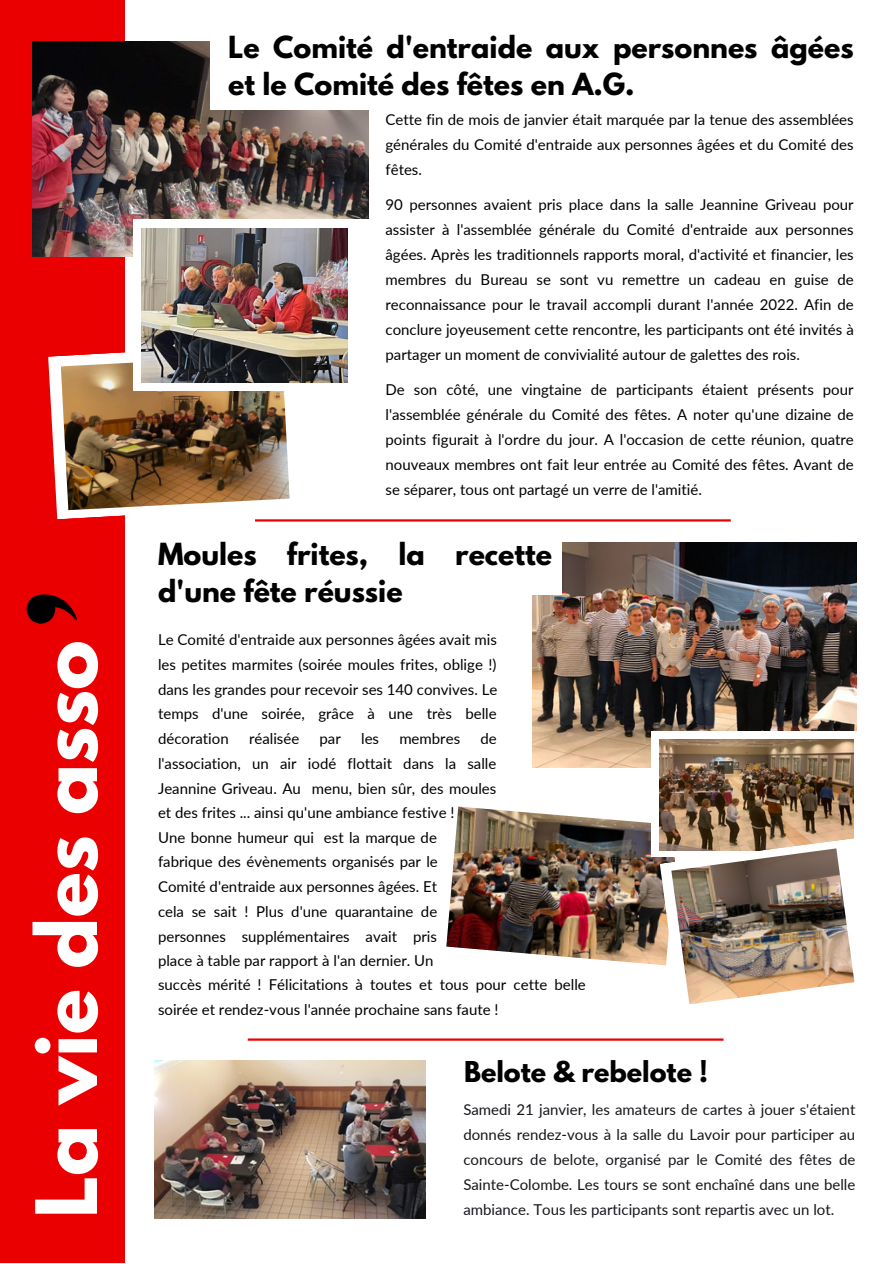
<style>
.page{position:relative;width:893px;height:1264px;background:#fff}
.page>*{position:absolute;margin:0;border:0;box-sizing:border-box;transform-origin:0 0}
.t1{font:700 75px "League Spartan";color:#fff}
.t2{font:700 27px/37px "League Spartan";color:#000}
.t3{font:700 25.5px "League Spartan";color:#000}
.t4{font:15px/25px "Lato";color:#000;text-align:justify}
.t5{font:15px/25px "Lato";color:#14161a;text-align:justify}
</style>
<div class="page">
<div style="left:0;top:0;width:125px;height:1262px;background:#ea0000"></div>
<svg style="left:27px;top:594px;width:50px;height:29px"></svg>
<img style="left:32px;top:42px;width:337px;height:214px">
<div style="left:210px;top:31px;width:199px;height:79px;background:#fff"></div>
<hr style="left:255px;top:519px;width:475px;height:2px;background:#ea0000">
<svg style="left:48px;top:352px;width:77px;height:167px"></svg>
<img style="left:61px;top:355px;width:228px;height:155px">
<div style="left:134px;top:220px;width:254px;height:171px;background:#fff"></div>
<img style="left:532px;top:543px;width:324px;height:224px">
<hr style="left:248px;top:1038px;width:475px;height:2px;background:#ea0000">
<img style="left:154px;top:1060px;width:271px;height:158px">
<img style="left:446px;top:806px;width:213px;height:159px">
<div style="left:652px;top:731px;width:211px;height:126px;background:#fff"></div>
<div style="left:409px;top:540px;width:153px;height:54px;background:#fff"></div>
<img style="left:141px;top:229px;width:206px;height:154px">
<img style="left:659px;top:739px;width:194px;height:98px">
<svg style="left:659px;top:837px;width:196px;height:167px"></svg>
<img style="left:671px;top:848px;width:183px;height:155px">
<h2 class="t2" style="left:228px;top:32px;width:627px">Le Comité d'entraide aux personnes âgées et le Comité des fêtes en A.G.</h2>
<p class="t4" style="left:385px;top:106px;width:469px">Cette fin de mois de janvier était marquée par la tenue des assemblées générales du Comité d'entraide aux personnes âgées et du Comité des fêtes.</p>
<p class="t4" style="left:385px;top:191px;width:470px">90 personnes avaient pris place dans la salle Jeannine Griveau pour assister à l'assemblée générale du Comité d'entraide aux personnes âgées. Après les traditionnels rapports moral, d'activité et financier, les membres du Bureau se sont vu remettre un cadeau en guise de reconnaissance pour le travail accompli durant l'année 2022. Afin de conclure joyeusement cette rencontre, les participants ont été invités à partager un moment de convivialité autour de galettes des rois.</p>
<p class="t4" style="left:385px;top:376px;width:470px">De son côté, une vingtaine de participants étaient présents pour l'assemblée générale du Comité des fêtes. A noter qu'une dizaine de points figurait à l'ordre du jour. A l'occasion de cette réunion, quatre nouveaux membres ont fait leur entrée au Comité des fêtes. Avant de se séparer, tous ont partagé un verre de l'amitié.</p>
<h2 class="t2" style="left:158px;top:539px;width:395px">Moules frites, la recette d'une fête réussie</h2>
<h1 class="t1" style="left:29px;top:1218px;width:579px;rotate:-90deg">La vie des asso</h1>
<p class="t4" style="left:158px;top:627px;width:341px">Le Comité d'entraide aux personnes âgées avait mis les petites marmites (soirée moules frites, oblige !) dans les grandes pour recevoir ses 140 convives. Le temps d'une soirée, grâce à une très belle décoration</p>
<p class="t4" style="left:158px;top:726px;width:340px;text-indent:322px">de l'association, un air iodé flottait dans la salle Jeannine Griveau. Au menu, bien sûr, des moules et des frites ... ainsi qu'une ambiance festive !</p>
<p class="t4" style="left:249px;top:725px;width:52px">réalisée</p>
<p class="t4" style="left:319px;top:725px;width:23px">par</p>
<p class="t4" style="left:361px;top:725px;width:19px">les</p>
<p class="t4" style="left:399px;top:725px;width:62px">membres</p>
<p class="t4" style="left:158px;top:824px;width:429px;line-height:24.6px;text-align:left">Une bonne humeur qui est la marque de<br>fabrique des évènements organisés par le<br>Comité d'entraide aux personnes âgées. Et<br>cela se sait ! Plus d'une quarantaine de<br>personnes supplémentaires avait pris<br>place à table par rapport à l'an dernier. Un<br>succès mérité ! Félicitations à toutes et tous pour cette belle soirée et rendez-vous l'année prochaine sans faute !</p>
<h3 class="t3" style="left:464px;top:1059px;width:245px">Belote &amp; rebelote !</h3>
<p class="t5" style="left:463px;top:1096px;width:393px">Samedi 21 janvier, les amateurs de cartes à jouer s'étaient donnés rendez-vous à la salle du Lavoir pour participer au concours de belote, organisé par le Comité des fêtes de Sainte-Colombe. Les tours se sont enchaîné dans une belle ambiance. Tous les participants sont repartis avec un lot.</p>
</div>
